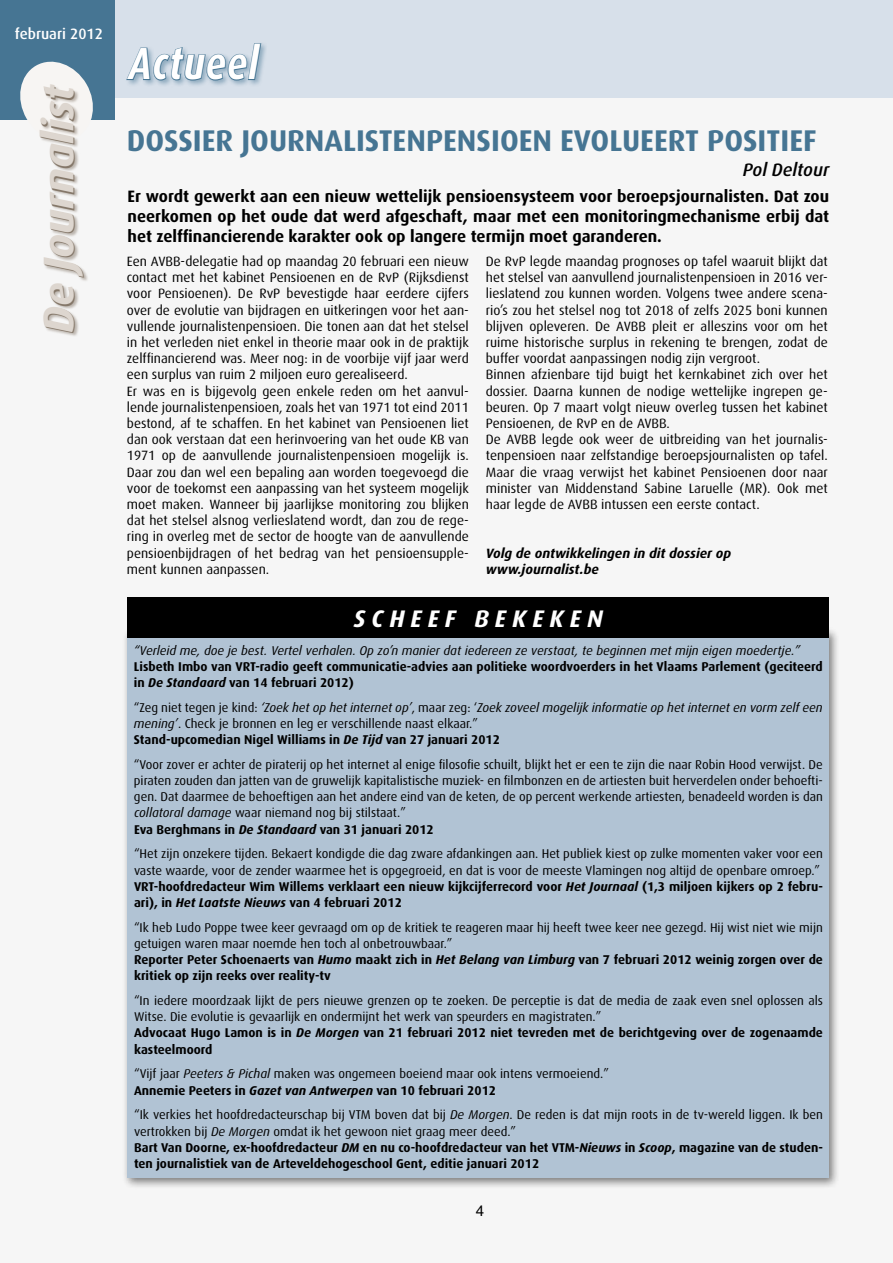
<style>
.page{position:relative;width:893px;height:1263px;background:#f6f6f6}
.page>*{position:absolute;margin:0;border:0;box-sizing:border-box;transform-origin:0 0}
.t1{font:italic 700 45px "Dax";letter-spacing:.025em;color:#fff;scale:.82 1}
.t2{font:italic 700 43.05px "Dax";color:#85786a}
.t3{font:700 30px "Dax";color:#467593}
.t4{font:italic 700 24px "Dax";letter-spacing:.25em;color:#fff}
.t5{font:italic 500 18px "Dax";color:#000}
.t6{font:700 16.5px/19.8px "Dax";color:#000;text-align:justify}
.t7{font:500 15px "Dax";color:#fff}
.t8{font:15px "Helvetica LT Std";color:#000}
.t9{font:13.5px/16.2px "Dax";color:#000}
.t10{font:italic 700 13.5px/16.2px "Dax";color:#000}
.t11{font:12.75px/16.2px "Dax";color:#000}
.t12{font:700 12.75px/16.2px "Dax";color:#000}
.t13{font:italic 12.75px/16.2px "Dax";color:#000}
.s1{font-style:italic}
.s2{font-style:normal}
.s3{font-weight:700;font-style:normal}
.s4{font-weight:700}
.s5{font-weight:700;font-style:italic}
.s6{font-weight:400}
.s7{font-weight:400;font-style:italic}
</style>
<div class="page">
<div style="left:0;top:0;width:893px;height:98px;background:#d7e0ea"></div>
<div style="left:0;top:0;width:115px;height:120px;background:#467593"></div>
<svg style="left:20px;top:61px;width:73px;height:59px"></svg>
<div style="left:40px;top:85px;width:48px;height:252px;background:#85786a;opacity:.5"></div>
<div style="left:126px;top:42px;width:143px;height:46px;background:#467593;opacity:.5"></div>
<svg style="left:126px;top:42px;width:136px;height:46px"></svg>
<div style="left:122px;top:626px;width:719px;height:563px;background:#000;opacity:.5"></div>
<div style="left:128px;top:631px;width:701px;height:547px;background:#b1c3d4"></div>
<div style="left:128px;top:597px;width:701px;height:41px;background:#000"></div>
<p class="t7" style="left:15px;top:26px;width:90px">februari 2012</p>
<h2 class="t2" style="left:35px;top:334px;width:250px;rotate:-90deg">De Journalist</h2>
<h1 class="t1" style="left:129px;top:38px;width:160px">Actueel</h1>
<h3 class="t3" style="left:127px;top:123px;width:691px">DOSSIER JOURNALISTENPENSIOEN EVOLUEERT POSITIEF</h3>
<h3 class="t5" style="left:743px;top:160px;width:88px">Pol Deltour</h3>
<p class="t6" style="left:128px;top:187px;width:703px">Er wordt gewerkt aan een nieuw wettelijk pensioensysteem voor beroepsjournalisten. Dat zou neerkomen op het oude dat werd afgeschaft, maar met een monitoringmechanisme erbij dat het zelffinancierende karakter ook op langere termijn moet garanderen.</p>
<p class="t9" style="left:127px;top:253px;width:344px">Een AVBB-delegatie had op maandag 20 februari een nieuw contact met het kabinet Pensioenen en de RvP (Rijksdienst voor Pensioenen). De RvP bevestigde haar eerdere cijfers over de evolutie van bijdragen en uitkeringen voor het aan&shy;vullende journalistenpensioen. Die tonen aan dat het stelsel in het verleden niet enkel in theorie maar ook in de praktijk zelffinancierend was. Meer nog: in de voorbije vijf jaar werd een surplus van ruim 2 miljoen euro gerealiseerd.<br>Er was en is bijgevolg geen enkele reden om het aanvul&shy;lende journalistenpensioen, zoals het van 1971 tot eind 2011 bestond, af te schaffen. En het kabinet van Pensioenen liet dan ook verstaan dat een herinvoering van het oude KB van 1971 op de aanvullende journalistenpensioen mogelijk is.<br>Daar zou dan wel een bepaling aan worden toegevoegd die voor de toekomst een aanpassing van het systeem mogelijk moet maken. Wanneer bij jaarlijkse monitoring zou blijken dat het stelsel alsnog verlieslatend wordt, dan zou de rege&shy;ring in overleg met de sector de hoogte van de aanvullende pensioenbijdragen of het bedrag van het pensioensupple&shy;ment kunnen aanpassen.</p>
<p class="t9" style="left:486px;top:253px;width:343px">De RvP legde maandag prognoses op tafel waaruit blijkt dat het stelsel van aanvullend journalistenpensioen in 2016 ver&shy;lieslatend zou kunnen worden. Volgens twee andere scena&shy;rio’s zou het stelsel nog tot 2018 of zelfs 2025 boni kunnen blijven opleveren. De AVBB pleit er alleszins voor om het ruime historische surplus in rekening te brengen, zodat de buffer voordat aanpassingen nodig zijn vergroot.<br>Binnen afzienbare tijd buigt het kernkabinet zich over het dossier. Daarna kunnen de nodige wettelijke ingrepen ge&shy;beuren. Op 7 maart volgt nieuw overleg tussen het kabinet Pensioenen, de RvP en de AVBB.<br>De AVBB legde ook weer de uitbreiding van het journalis&shy;tenpensioen naar zelfstandige beroepsjournalisten op tafel.<br>Maar die vraag verwijst het kabinet Pensioenen door naar minister van Middenstand Sabine Laruelle (MR). Ook met haar legde de AVBB intussen een eerste contact.</p>
<p class="t10" style="left:486px;top:545px;width:247px">Volg de ontwikkelingen in dit dossier op www.journalist.be</p>
<h3 class="t4" style="left:354px;top:605px;width:250px">SCHEEF BEKEKEN</h3>
<p class="t13" style="left:134px;top:642px;width:668px">“Verleid me, doe je best. Vertel verhalen. Op zo’n manier dat iedereen ze verstaat, te beginnen met mijn eigen moedertje.”</p>
<p class="t12" style="left:134px;top:658px;width:690px">Lisbeth Imbo van VRT-radio geeft communicatie-advies aan politieke woordvoerders in het Vlaams Parlement (geciteerd in <span class="s1">De Standaard</span> van 14 februari 2012)</p>
<p class="t13" style="left:134px;top:699px;width:690px"><span class="s2">“Zeg niet tegen je kind:</span> ‘Zoek het op het internet op’<span class="s2">, maar zeg: ‘</span>Zoek zoveel mogelijk informatie op het internet en vorm zelf een mening’<span class="s2">. Check je bronnen en leg er verschillende naast elkaar.”<br></span><span class="s3">Stand-upcomedian Nigel Williams in</span> <span class="s4">De Tijd</span> <span class="s3">van 27 januari 2012</span></p>
<p class="t11" style="left:134px;top:756px;width:690px">“Voor zover er achter de piraterij op het internet al enige filosofie schuilt, blijkt het er een te zijn die naar Robin Hood verwijst. De piraten zouden dan jatten van de gruwelijk kapitalistische muziek- en filmbonzen en de artiesten buit herverdelen onder behoefti&shy;gen. Dat daarmee de behoeftigen aan het andere eind van de keten, de op percent werkende artiesten, benadeeld worden is dan <span class="s1">collatoral damage</span> waar niemand nog bij stilstaat.”<br><span class="s4">Eva Berghmans in</span> <span class="s5">De Standaard</span> <span class="s4">van 31 januari 2012</span></p>
<p class="t11" style="left:134px;top:846px;width:690px">“Het zijn onzekere tijden. Bekaert kondigde die dag zware afdankingen aan. Het publiek kiest op zulke momenten vaker voor een vaste waarde, voor de zender waarmee het is opgegroeid, en dat is voor de meeste Vlamingen nog altijd de openbare omroep.” <span class="s4">VRT-hoofdredacteur Wim Willems verklaart een nieuw kijkcijferrecord voor</span> <span class="s5">Het Journaal</span> <span class="s4">(1,3 miljoen kijkers op 2 febru&shy;ari), in</span> <span class="s5">Het Laatste Nieuws</span> <span class="s4">van 4 februari 2012</span></p>
<p class="t11" style="left:134px;top:919px;width:690px">“Ik heb Ludo Poppe twee keer gevraagd om op de kritiek te reageren maar hij heeft twee keer nee gezegd. Hij wist niet wie mijn getuigen waren maar noemde hen toch al onbetrouwbaar.”<br><span class="s4">Reporter Peter Schoenaerts van</span> <span class="s5">Humo</span> <span class="s4">maakt zich in</span> <span class="s5">Het Belang van Limburg</span> <span class="s4">van 7 februari 2012 weinig zorgen over de kritiek op zijn reeks over reality-tv</span></p>
<p class="t11" style="left:134px;top:993px;width:690px">“In iedere moordzaak lijkt de pers nieuwe grenzen op te zoeken. De perceptie is dat de media de zaak even snel oplossen als Witse. Die evolutie is gevaarlijk en ondermijnt het werk van speurders en magistraten.”<br><span class="s4">Advocaat Hugo Lamon is in</span> <span class="s5">De Morgen</span> <span class="s4">van 21 februari 2012 niet tevreden met de berichtgeving over de zogenaamde kasteelmoord</span></p>
<p class="t11" style="left:134px;top:1066px;width:476px">“Vijf jaar <span class="s1">Peeters &amp; Pichal</span> maken was ongemeen boeiend maar ook intens vermoeiend.”<br><span class="s4">Annemie Peeters in</span> <span class="s5">Gazet van Antwerpen</span> <span class="s4">van 10 februari 2012</span></p>
<p class="t12" style="left:134px;top:1107px;width:690px"><span class="s6">“Ik verkies het hoofdredacteurschap bij VTM boven dat bij</span> <span class="s7">De Morgen</span><span class="s6">. De reden is dat mijn roots in de tv-wereld liggen. Ik ben vertrokken bij</span> <span class="s7">De Morgen</span> <span class="s6">omdat ik het gewoon niet graag meer deed.”<br></span>Bart Van Doorne, ex-hoofdredacteur <span class="s1">DM</span> en nu co-hoofdredacteur van het VTM-<span class="s1">Nieuws</span> in <span class="s1">Scoop</span>, magazine van de studen&shy;ten journalistiek van de Arteveldehogeschool Gent, editie januari 2012</p>
<p class="t8" style="left:476px;top:1202px;width:10px">4</p>
</div>
